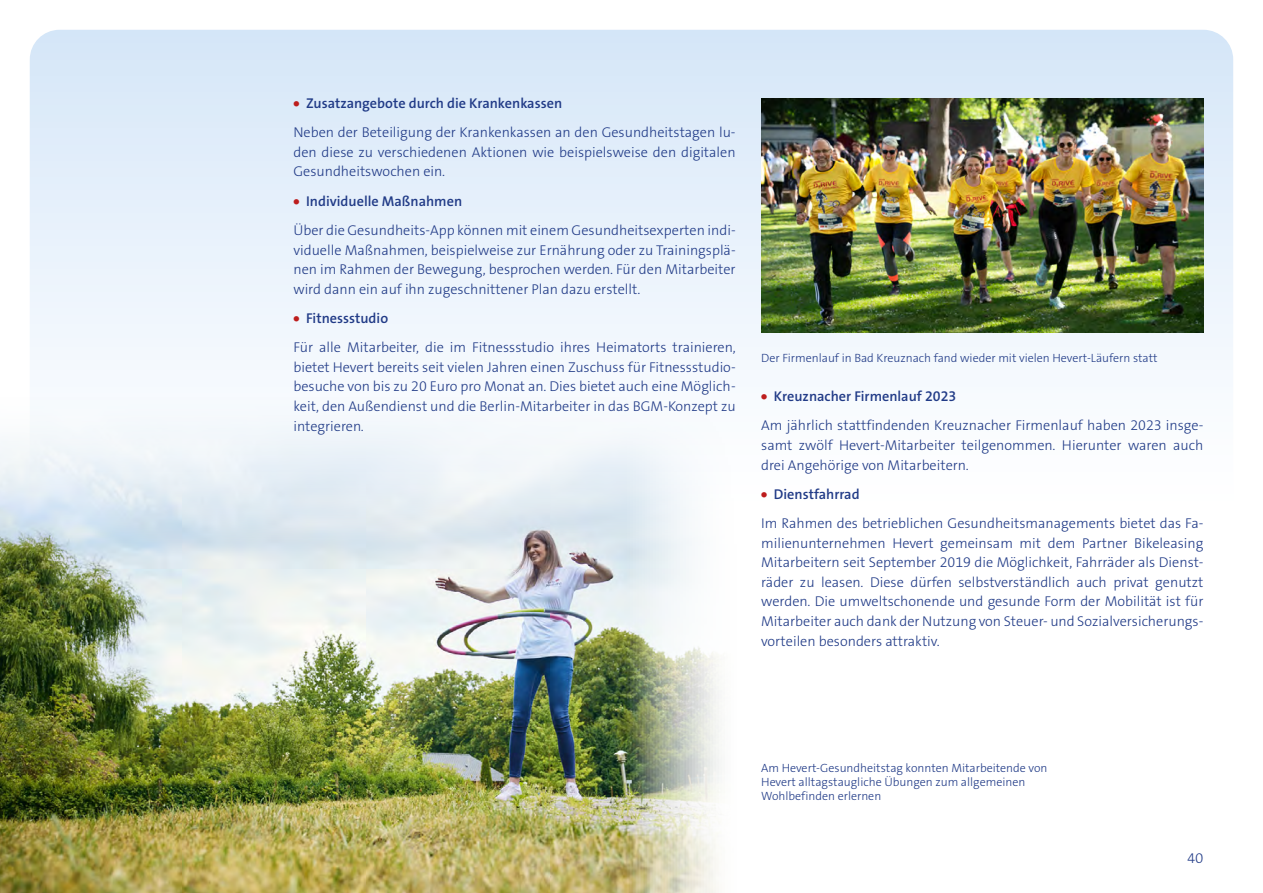
<style>
.page{position:relative;width:1263px;height:893px;background:#fff}
.page>*{position:absolute;margin:0;border:0;box-sizing:border-box;transform-origin:0 0}
.t1{font:14.25px/19.5px "The Sans LP3 Lig";color:#213b87;text-align:justify}
.t2{font:14.25px "The Sans LP6 Se Bld";color:#213b87}
.t3{font:12px/14.4px "The Sans LP3 Lig";color:#213b87}
.s1{font-family:"The Sans LP9";font-weight:900;color:#bd1d1d}
</style>
<div class="page">
<svg style="left:30px;top:30px;width:1203px;height:340px"></svg>
<img style="left:0;top:415px;width:719px;height:478px">
<img style="left:761px;top:98px;width:442px;height:235px">
<p class="t2" style="left:293px;top:94px;width:270px"><span class="s1">•</span> Zusatzangebote durch die Krankenkassen</p>
<p class="t1" style="left:293px;top:123px;width:444px">Neben der Beteiligung der Krankenkassen an den Gesundheitstagen lu&shy;den diese zu verschiedenen Aktionen wie beispielsweise den digitalen Gesundheitswochen ein.</p>
<p class="t2" style="left:293px;top:192px;width:170px"><span class="s1">•</span> Individuelle Maßnahmen</p>
<p class="t1" style="left:293px;top:221px;width:444px">Über die Gesundheits-App können mit einem Gesundheitsexperten indi&shy;viduelle Maßnahmen, beispielweise zur Ernährung oder zu Trainingsplä&shy;nen im Rahmen der Bewegung, besprochen werden. Für den Mitarbeiter wird dann ein auf ihn zugeschnittener Plan dazu erstellt.</p>
<p class="t2" style="left:293px;top:309px;width:96px"><span class="s1">•</span> Fitnessstudio</p>
<p class="t1" style="left:293px;top:338px;width:444px">Für alle Mitarbeiter, die im Fitnessstudio ihres Heimatorts trainieren, bietet Hevert bereits seit vielen Jahren einen Zuschuss für Fitnessstudio&shy;besuche von bis zu 20 Euro pro Monat an. Dies bietet auch eine Möglich&shy;keit, den Außendienst und die Berlin-Mitarbeiter in das BGM-Konzept zu integrieren.</p>
<p class="t3" style="left:761px;top:351px;width:398px">Der Firmenlauf in Bad Kreuznach fand wieder mit vielen Hevert-Läufern statt</p>
<p class="t2" style="left:761px;top:387px;width:197px"><span class="s1">•</span> Kreuznacher Firmenlauf 2023</p>
<p class="t1" style="left:761px;top:416px;width:444px">Am jährlich stattfindenden Kreuznacher Firmenlauf haben 2023 insge&shy;samt zwölf Hevert-Mitarbeiter teilgenommen. Hierunter waren auch drei Angehörige von Mitarbeitern.</p>
<p class="t2" style="left:761px;top:485px;width:100px"><span class="s1">•</span> Dienstfahrrad</p>
<p class="t1" style="left:761px;top:514px;width:444px">Im Rahmen des betrieblichen Gesundheitsmanagements bietet das Fa&shy;milienunternehmen Hevert gemeinsam mit dem Partner Bikeleasing Mitarbeitern seit September 2019 die Möglichkeit, Fahrräder als Dienst&shy;räder zu leasen. Diese dürfen selbstverständlich auch privat genutzt werden. Die umweltschonende und gesunde Form der Mobilität ist für Mitarbeiter auch dank der Nutzung von Steuer- und Sozialversicherungs&shy;vorteilen besonders attraktiv.</p>
<p class="t3" style="left:761px;top:760px;width:288px">Am Hevert-Gesundheitstag konnten Mitarbeitende von<br>Hevert alltagstaugliche Übungen zum allgemeinen<br>Wohlbefinden erlernen</p>
<p class="t1" style="left:1187px;top:849px;width:17px">40</p>
</div>
